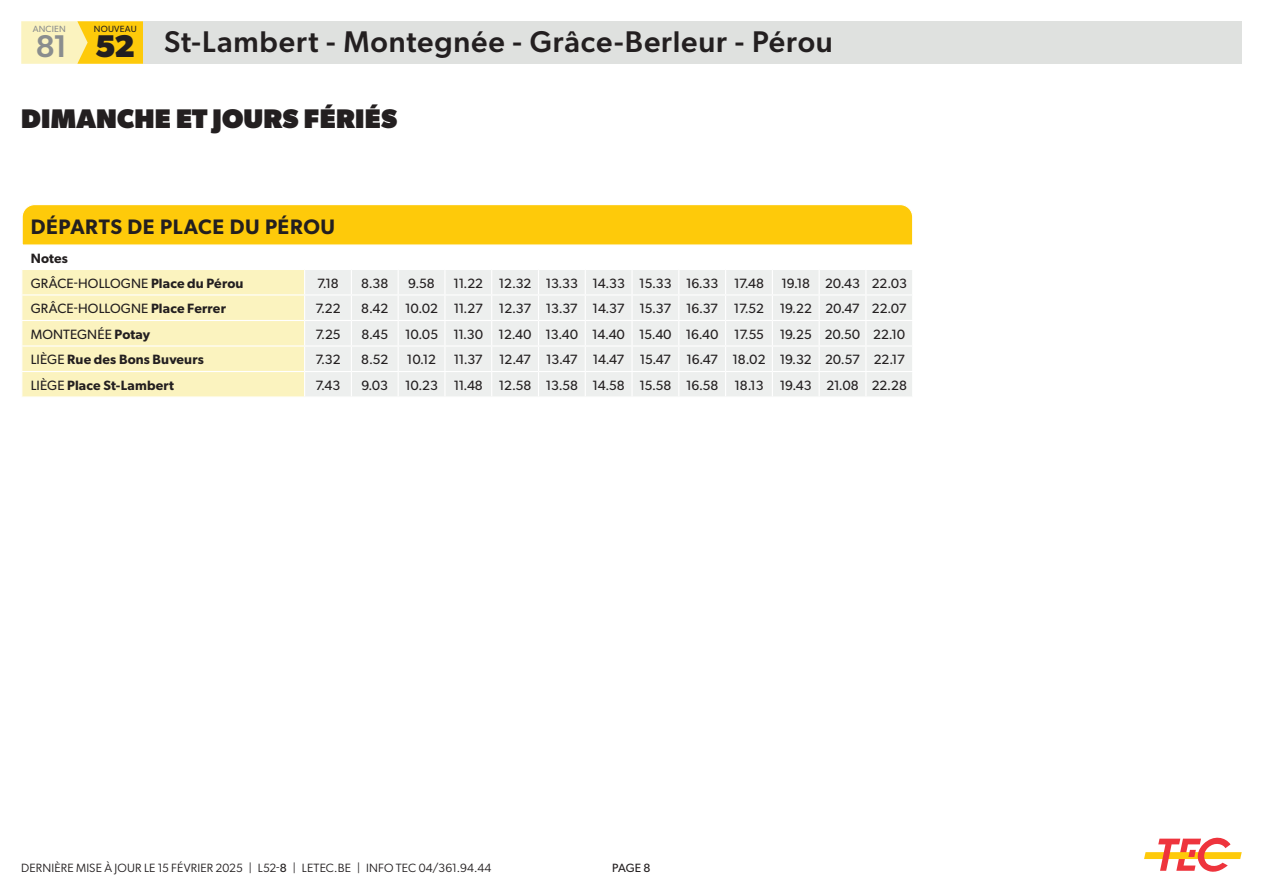
<style>
.page{position:relative;width:1263px;height:893px;background:#fff}
.page>*{position:absolute;margin:0;border:0;box-sizing:border-box;transform-origin:0 0}
.t1{font:500 31.5px "Gibson";color:#8a8d8e}
.t2{font:500 30px "Gibson";letter-spacing:.025em;color:#231f20}
.t3{font:800 27px "Gibson";letter-spacing:.01em;color:#231f20}
.t4{font:600 21px "Gibson";letter-spacing:.025em;color:#231f20}
.t5{font:13.5px "Gibson";color:#231f20}
.t6{font:600 13.5px "Gibson";letter-spacing:.01em;color:#231f20}
.t7{font:12px "Gibson";letter-spacing:.01em;color:#231f20}
.t8{font:12px "Gibson";color:#231f20}
.t9{font:9px "Gibson";letter-spacing:.025em;color:#231f20}
.t10{font:9px "Gibson";letter-spacing:.025em;color:#8a8d8e}
.s1{font-weight:700;font-size:31.5px}
.s2{font-weight:600}
.s3{font-weight:400}
.s4{font-style:inherit}
</style>
<div class="page">
<div style="left:77px;top:21px;width:66px;height:43px;background:#feca0a"></div>
<svg style="left:21px;top:21px;width:67px;height:43px"></svg>
<svg style="left:1144px;top:837px;width:98px;height:35px"></svg>
<div style="left:143px;top:21px;width:1099px;height:43px;background:#dfe1df"></div>
<svg style="left:22px;top:204px;width:891px;height:192px"></svg>
<p class="t10" style="left:33px;top:23px;width:35px">ANCIEN</p>
<p class="t9" style="left:94px;top:23px;width:44px">NOUVEAU</p>
<h2 class="t2" style="left:95px;top:20px;width:739px"><span class="s1">52</span> St-Lambert - Montegnée - Grâce-Berleur - Pérou</h2>
<h1 class="t1" style="left:36px;top:24px;width:33px">81</h1>
<p class="t3" style="left:21px;top:99px;width:377px">DIMANCHE ET JOURS FÉRIÉS</p>
<p class="t4" style="left:31px;top:212px;width:306px">DÉPARTS DE PLACE DU PÉROU</p>
<p class="t6" style="left:31px;top:249px;width:39px">Notes</p>
<p class="t5" style="left:31px;top:274px;width:214px">GRÂCE-HOLLOGNE <span class="s2">Place du Pérou</span></p>
<p class="t5" style="left:317px;top:274px;width:23px">7.18</p>
<p class="t5" style="left:361px;top:274px;width:29px">8.38</p>
<p class="t5" style="left:408px;top:274px;width:28px">9.58</p>
<p class="t5" style="left:454px;top:274px;width:31px">11.22</p>
<p class="t5" style="left:499px;top:274px;width:34px">12.32</p>
<p class="t5" style="left:546px;top:274px;width:34px">13.33</p>
<p class="t5" style="left:592px;top:274px;width:34px">14.33</p>
<p class="t5" style="left:639px;top:274px;width:34px">15.33</p>
<p class="t5" style="left:686px;top:274px;width:34px">16.33</p>
<p class="t5" style="left:734px;top:274px;width:31px">17.48</p>
<p class="t5" style="left:781px;top:274px;width:30px">19.18</p>
<p class="t5" style="left:825px;top:274px;width:36px">20.43</p>
<p class="t5" style="left:872px;top:274px;width:37px">22.03</p>
<p class="t5" style="left:31px;top:299px;width:197px">GRÂCE-HOLLOGNE <span class="s2">Place Ferrer</span></p>
<p class="t5" style="left:315px;top:299px;width:27px">7.22</p>
<p class="t5" style="left:361px;top:299px;width:29px">8.42</p>
<p class="t5" style="left:405px;top:299px;width:35px">10.02</p>
<p class="t5" style="left:454px;top:299px;width:31px">11.27</p>
<p class="t5" style="left:499px;top:299px;width:34px">12.37</p>
<p class="t5" style="left:546px;top:299px;width:33px">13.37</p>
<p class="t5" style="left:593px;top:299px;width:34px">14.37</p>
<p class="t5" style="left:639px;top:299px;width:33px">15.37</p>
<p class="t5" style="left:686px;top:299px;width:33px">16.37</p>
<p class="t5" style="left:734px;top:299px;width:32px">17.52</p>
<p class="t5" style="left:780px;top:299px;width:34px">19.22</p>
<p class="t5" style="left:825px;top:299px;width:36px">20.47</p>
<p class="t5" style="left:872px;top:299px;width:36px">22.07</p>
<p class="t5" style="left:31px;top:325px;width:121px">MONTEGNÉE <span class="s2">Potay</span></p>
<p class="t5" style="left:315px;top:325px;width:27px">7.25</p>
<p class="t5" style="left:361px;top:325px;width:28px">8.45</p>
<p class="t5" style="left:405px;top:325px;width:34px">10.05</p>
<p class="t5" style="left:453px;top:325px;width:31px">11.30</p>
<p class="t5" style="left:499px;top:325px;width:35px">12.40</p>
<p class="t5" style="left:545px;top:325px;width:34px">13.40</p>
<p class="t5" style="left:592px;top:325px;width:34px">14.40</p>
<p class="t5" style="left:639px;top:325px;width:34px">15.40</p>
<p class="t5" style="left:686px;top:325px;width:34px">16.40</p>
<p class="t5" style="left:734px;top:325px;width:31px">17.55</p>
<p class="t5" style="left:780px;top:325px;width:33px">19.25</p>
<p class="t5" style="left:825px;top:325px;width:37px">20.50</p>
<p class="t5" style="left:873px;top:325px;width:34px">22.10</p>
<p class="t6" style="left:31px;top:350px;width:175px"><span class="s3">LIÈGE</span> Rue des Bons Buveurs</p>
<p class="t5" style="left:315px;top:350px;width:27px">7.32</p>
<p class="t5" style="left:361px;top:350px;width:29px">8.52</p>
<p class="t5" style="left:407px;top:350px;width:31px">10.12</p>
<p class="t5" style="left:454px;top:350px;width:30px">11.37</p>
<p class="t5" style="left:499px;top:350px;width:33px">12.47</p>
<p class="t5" style="left:546px;top:350px;width:33px">13.47</p>
<p class="t5" style="left:593px;top:350px;width:33px">14.47</p>
<p class="t5" style="left:640px;top:350px;width:33px">15.47</p>
<p class="t5" style="left:686px;top:350px;width:33px">16.47</p>
<p class="t5" style="left:732px;top:350px;width:35px">18.02</p>
<p class="t5" style="left:780px;top:350px;width:33px">19.32</p>
<p class="t5" style="left:825px;top:350px;width:36px">20.57</p>
<p class="t5" style="left:874px;top:350px;width:33px">22.17</p>
<p class="t6" style="left:31px;top:375px;width:145px"><span class="s3">LIÈGE</span> Place St-Lambert</p>
<p class="t5" style="left:316px;top:376px;width:26px">7.43</p>
<p class="t5" style="left:361px;top:376px;width:28px">9.03</p>
<p class="t5" style="left:405px;top:376px;width:35px">10.23</p>
<p class="t5" style="left:454px;top:376px;width:31px">11.48</p>
<p class="t5" style="left:499px;top:376px;width:34px">12.58</p>
<p class="t5" style="left:546px;top:376px;width:34px">13.58</p>
<p class="t5" style="left:592px;top:376px;width:34px">14.58</p>
<p class="t5" style="left:639px;top:376px;width:34px">15.58</p>
<p class="t5" style="left:686px;top:376px;width:34px">16.58</p>
<p class="t5" style="left:734px;top:376px;width:31px">18.13</p>
<p class="t5" style="left:780px;top:376px;width:33px">19.43</p>
<p class="t5" style="left:826px;top:376px;width:34px">21.08</p>
<p class="t5" style="left:872px;top:376px;width:37px">22.28</p>
<p class="t7" style="left:21px;top:859px;width:472px">DERNIÈRE MISE À JOUR LE 15 FÉVRIER 2025 | L52-<span class="s4">8</span> | LETEC.BE | INFO TEC 04/361.94.44</p>
<p class="t8" style="left:612px;top:859px;width:40px">PAGE 8</p>
</div>
